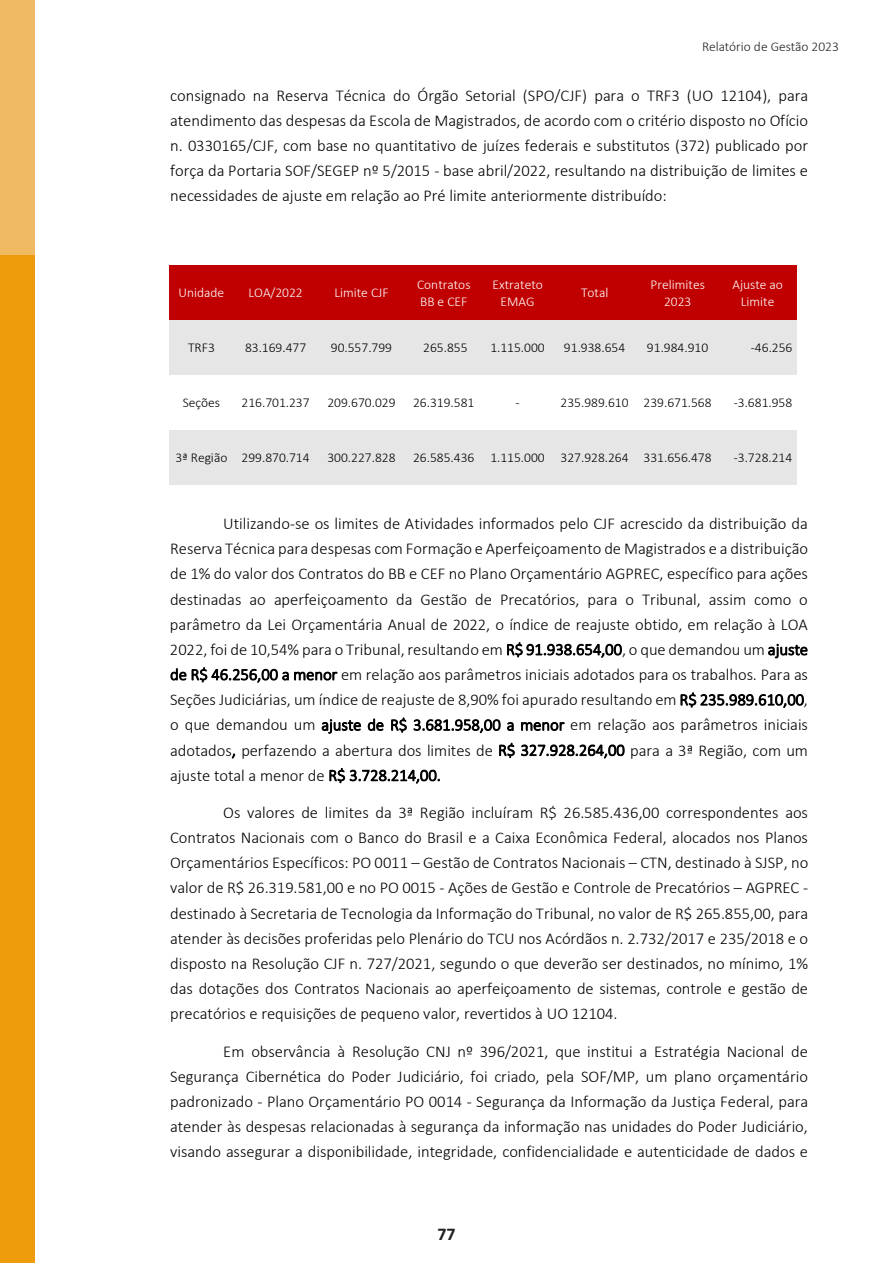
<style>
.page{position:relative;width:893px;height:1263px;background:#fff}
.page>*{position:absolute;margin:0;border:0;box-sizing:border-box;transform-origin:0 0}
.t1{font:700 18px "Calibri";color:#231f20}
.t2{font:300 16.5px/25.2px "Calibri";color:#000;text-align:justify}
.t3{font:300 13.5px "Calibri";color:#000}
.t4{font:300 13.5px/16.4px "Calibri";color:#fff;text-align:center}
.t5{font:300 13.5px "Calibri";color:#231f20}
</style>
<div class="page">
<div style="left:0;top:0;width:34px;height:255px;background:#f0ba62"></div>
<div style="left:0;top:255px;width:34px;height:1008px;background:#ee9c0c"></div>
<div style="left:170px;top:265px;width:63px;height:55px;background:#c00000"></div>
<div style="left:233px;top:265px;width:85px;height:55px;background:#c00000"></div>
<div style="left:318px;top:265px;width:87px;height:55px;background:#c00000"></div>
<div style="left:405px;top:265px;width:78px;height:55px;background:#c00000"></div>
<div style="left:483px;top:265px;width:69px;height:55px;background:#c00000"></div>
<div style="left:552px;top:265px;width:85px;height:55px;background:#c00000"></div>
<div style="left:637px;top:265px;width:81px;height:55px;background:#c00000"></div>
<div style="left:718px;top:265px;width:79px;height:55px;background:#c00000"></div>
<div style="left:170px;top:320px;width:63px;height:55px;background:#e7e6e6"></div>
<div style="left:233px;top:320px;width:85px;height:55px;background:#e7e6e6"></div>
<div style="left:318px;top:320px;width:87px;height:55px;background:#e7e6e6"></div>
<div style="left:405px;top:320px;width:78px;height:55px;background:#e7e6e6"></div>
<div style="left:483px;top:320px;width:69px;height:55px;background:#e7e6e6"></div>
<div style="left:552px;top:320px;width:85px;height:55px;background:#e7e6e6"></div>
<div style="left:637px;top:320px;width:81px;height:55px;background:#e7e6e6"></div>
<div style="left:718px;top:320px;width:79px;height:55px;background:#e7e6e6"></div>
<div style="left:170px;top:430px;width:63px;height:55px;background:#e7e6e6"></div>
<div style="left:233px;top:430px;width:85px;height:55px;background:#e7e6e6"></div>
<div style="left:318px;top:430px;width:87px;height:55px;background:#e7e6e6"></div>
<div style="left:405px;top:430px;width:78px;height:55px;background:#e7e6e6"></div>
<div style="left:483px;top:430px;width:69px;height:55px;background:#e7e6e6"></div>
<div style="left:552px;top:430px;width:85px;height:55px;background:#e7e6e6"></div>
<div style="left:637px;top:430px;width:81px;height:55px;background:#e7e6e6"></div>
<div style="left:718px;top:430px;width:79px;height:55px;background:#e7e6e6"></div>
<p class="t5" style="left:702px;top:38px;width:138px">Relatório de Gestão 2023</p>
<p class="t2" style="left:170px;top:82px;width:640px">consignado na Reserva Técnica do Órgão Setorial (SPO/CJF) para o TRF3 (UO 12104), para atendimento das despesas da Escola de Magistrados, de acordo com o critério disposto no Ofício n. 0330165/CJF, com base no quantitativo de juízes federais e substitutos (372) publicado por força da Portaria SOF/SEGEP nº 5/2015 - base abril/2022, resultando na distribuição de limites e necessidades de ajuste em relação ao Pré limite anteriormente distribuído:</p>
<p class="t4" style="left:179px;top:284px;width:47px">Unidade</p>
<p class="t4" style="left:249px;top:285px;width:56px">LOA/2022</p>
<p class="t4" style="left:334px;top:284px;width:56px">Limite CJF</p>
<p class="t4" style="left:417px;top:276px;width:55px;text-align:left">Contratos<br>BB e CEF</p>
<p class="t4" style="left:492px;top:276px;width:52px">Extrateto<br>EMAG</p>
<p class="t4" style="left:581px;top:284px;width:29px">Total</p>
<p class="t4" style="left:651px;top:276px;width:56px">Prelimites<br>2023</p>
<p class="t4" style="left:732px;top:276px;width:52px">Ajuste ao<br>Limite</p>
<p class="t3" style="left:188px;top:339px;width:28px">TRF3</p>
<p class="t3" style="left:245px;top:339px;width:63px">83.169.477</p>
<p class="t3" style="left:331px;top:339px;width:63px">90.557.799</p>
<p class="t3" style="left:423px;top:339px;width:46px">265.855</p>
<p class="t3" style="left:490px;top:339px;width:56px">1.115.000</p>
<p class="t3" style="left:564px;top:339px;width:63px">91.938.654</p>
<p class="t3" style="left:647px;top:339px;width:63px">91.984.910</p>
<p class="t3" style="left:751px;top:339px;width:43px">-46.256</p>
<p class="t3" style="left:183px;top:394px;width:39px">Seções</p>
<p class="t3" style="left:242px;top:394px;width:70px">216.701.237</p>
<p class="t3" style="left:327px;top:394px;width:70px">209.670.029</p>
<p class="t3" style="left:413px;top:394px;width:63px">26.319.581</p>
<p class="t3" style="left:516px;top:394px;width:6px">-</p>
<p class="t3" style="left:561px;top:394px;width:153px">235.989.610 239.671.568</p>
<p class="t3" style="left:734px;top:394px;width:60px">-3.681.958</p>
<p class="t3" style="left:176px;top:449px;width:136px">3ª Região 299.870.714</p>
<p class="t3" style="left:327px;top:449px;width:70px">300.227.828</p>
<p class="t3" style="left:413px;top:449px;width:300px">26.585.436 1.115.000 327.928.264 331.656.478</p>
<p class="t3" style="left:734px;top:449px;width:60px">-3.728.214</p>
<p class="t2" style="left:170px;top:511px;width:640px;text-indent:53px">Utilizando-se os limites de Atividades informados pelo CJF acrescido da distribuição da Reserva Técnica para despesas com Formação e Aperfeiçoamento de Magistrados e a distribuição de 1% do valor dos Contratos do BB e CEF no Plano Orçamentário AGPREC, específico para ações destinadas ao aperfeiçoamento da Gestão de Precatórios, para o Tribunal, assim como o parâmetro da Lei Orçamentária Anual de 2022, o índice de reajuste obtido, em relação à LOA 2022, foi de 10,54% para o Tribunal, resultando em R$ 91.938.654,00, o que demandou um ajuste de R$ 46.256,00 a menor em relação aos parâmetros iniciais adotados para os trabalhos. Para as Seções Judiciárias, um índice de reajuste de 8,90% foi apurado resultando em R$ 235.989.610,00, o que demandou um ajuste de R$ 3.681.958,00 a menor em relação aos parâmetros iniciais adotados, perfazendo a abertura dos limites de R$ 327.928.264,00 para a 3ª Região, com um ajuste total a menor de R$ 3.728.214,00.</p>
<p class="t2" style="left:170px;top:800px;width:640px;text-indent:53px">Os valores de limites da 3ª Região incluíram R$ 26.585.436,00 correspondentes aos Contratos Nacionais com o Banco do Brasil e a Caixa Econômica Federal, alocados nos Planos Orçamentários Específicos: PO 0011 – Gestão de Contratos Nacionais – CTN, destinado à SJSP, no valor de R$ 26.319.581,00 e no PO 0015 - Ações de Gestão e Controle de Precatórios – AGPREC - destinado à Secretaria de Tecnologia da Informação do Tribunal, no valor de R$ 265.855,00, para atender às decisões proferidas pelo Plenário do TCU nos Acórdãos n. 2.732/2017 e 235/2018 e o disposto na Resolução CJF n. 727/2021, segundo o que deverão ser destinados, no mínimo, 1% das dotações dos Contratos Nacionais ao aperfeiçoamento de sistemas, controle e gestão de precatórios e requisições de pequeno valor, revertidos à UO 12104.</p>
<p class="t2" style="left:170px;top:1038px;width:640px;text-indent:53px">Em observância à Resolução CNJ nº 396/2021, que institui a Estratégia Nacional de Segurança Cibernética do Poder Judiciário, foi criado, pela SOF/MP, um plano orçamentário padronizado - Plano Orçamentário PO 0014 - Segurança da Informação da Justiça Federal, para atender às despesas relacionadas à segurança da informação nas unidades do Poder Judiciário, visando assegurar a disponibilidade, integridade, confidencialidade e autenticidade de dados e</p>
<p class="t1" style="left:437px;top:1221px;width:20px">77</p>
</div>
